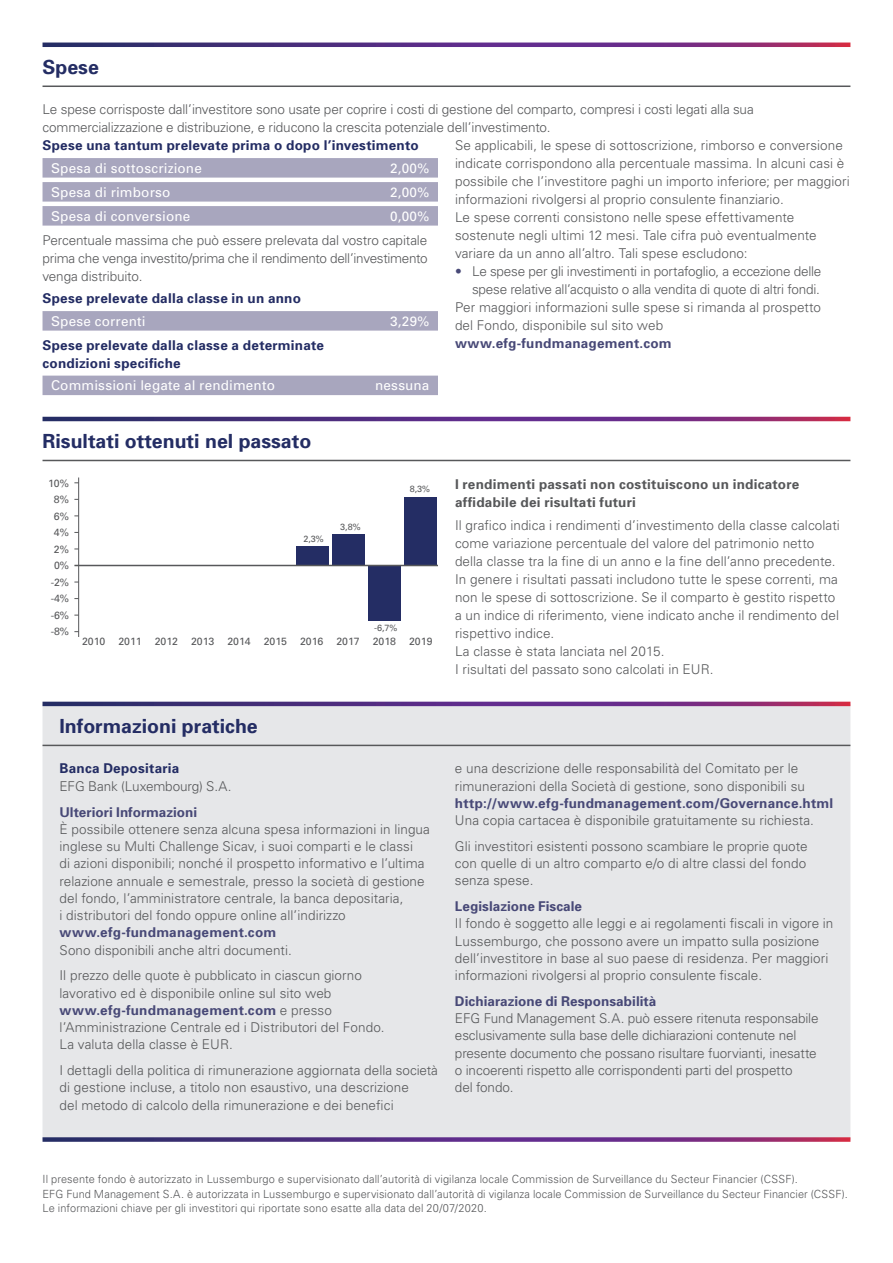
<style>
.page{position:relative;width:893px;height:1263px;background:#fff}
.page>*{position:absolute;margin:0;border:0;box-sizing:border-box;transform-origin:0 0}
.t1{font:700 19.5px "Univers";color:#242d64}
.t2{font:300 13.5px/17.2px "Univers";letter-spacing:.005em;color:#57585a}
.t3{font:700 13.5px "Univers";letter-spacing:.01em;color:#484977}
.t4{font:700 13.5px/18px "Univers";letter-spacing:.015em;color:#242d64}
.t5{font:13.5px "Univers";letter-spacing:.015em;color:#fff}
.t6{font:300 13.5px "Univers";letter-spacing:-.02em;color:#57585a}
.t7{font:700 13.5px/18px "Univers";letter-spacing:.02em;color:#57585a}
.t8{font:300 11.25px/14.2px "Univers";letter-spacing:.01em;color:#57585a}
.t9{font:10.5px/16.5px "Univers";color:#57585a;text-align:center}
.t10{font:9px "Univers";color:#57585a}
.s1{color:#484977}
.s2{font-weight:700;color:#484977}
</style>
<div class="page">
<svg style="left:43px;top:43px;width:807px;height:4px;background:#5e2c7a"></svg>
<hr style="left:43px;top:86px;width:807px;height:1px;background:#57585a">
<div style="left:43px;top:158px;width:395px;height:20px;background:#a8a6be"></div>
<div style="left:43px;top:182px;width:395px;height:20px;background:#a8a6be"></div>
<div style="left:43px;top:206px;width:395px;height:20px;background:#a8a6be"></div>
<div style="left:43px;top:311px;width:395px;height:20px;background:#a8a6be"></div>
<div style="left:43px;top:376px;width:395px;height:19px;background:#a8a6be"></div>
<div style="left:43px;top:706px;width:807px;height:431px;background:#e6e7e9"></div>
<svg style="left:43px;top:702px;width:807px;height:4px;background:#5e2c7a"></svg>
<hr style="left:43px;top:745px;width:807px;height:1px;background:#57585a">
<svg style="left:43px;top:1137px;width:807px;height:5px;background:#6d4086"></svg>
<svg style="left:43px;top:417px;width:395px;height:4px;background:#402d75"></svg>
<hr style="left:438px;top:417px;width:17px;height:4px;background:#5e2d8b">
<svg style="left:455px;top:417px;width:395px;height:4px;background:#7c2c7e"></svg>
<hr style="left:43px;top:460px;width:395px;height:1px;background:#57585a">
<svg style="left:438px;top:460px;width:17px;height:1px"></svg>
<hr style="left:455px;top:460px;width:395px;height:1px;background:#57585a">
<div style="left:296px;top:546px;width:32px;height:19px;background:#242d64"></div>
<div style="left:332px;top:534px;width:32px;height:31px;background:#242d64"></div>
<div style="left:368px;top:565px;width:32px;height:56px;background:#242d64"></div>
<div style="left:404px;top:497px;width:32px;height:68px;background:#242d64"></div>
<hr style="left:74px;top:565px;width:364px;height:1px;background:#57585a">
<hr style="left:78px;top:477px;width:1px;height:160px;background:#57585a">
<h1 class="t1" style="left:43px;top:54px;width:58px">Spese</h1>
<p class="t2" style="left:43px;top:100px;width:713px;line-height:18px">Le spese corrisposte dall’investitore sono usate per coprire i costi di gestione del comparto, compresi i costi legati alla sua commercializzazione e distribuzione, e riducono la crescita potenziale dell’investimento.</p>
<p class="t4" style="left:43px;top:136px;width:378px">Spese una tantum prelevate prima o dopo l’investimento</p>
<p class="t5" style="left:51px;top:159px;width:152px">Spesa di sottoscrizione</p>
<p class="t5" style="left:390px;top:159px;width:41px">2,00%</p>
<p class="t5" style="left:51px;top:183px;width:121px">Spesa di rimborso</p>
<p class="t5" style="left:390px;top:183px;width:41px">2,00%</p>
<p class="t5" style="left:51px;top:207px;width:141px">Spesa di conversione</p>
<p class="t5" style="left:390px;top:207px;width:41px">0,00%</p>
<p class="t2" style="left:43px;top:231px;width:387px;line-height:18px;text-align:justify">Percentuale massima che può essere prelevata dal vostro capitale prima che venga investito/prima che il rendimento dell’investimento venga distribuito.</p>
<p class="t4" style="left:43px;top:289px;width:260px">Spese prelevate dalla classe in un anno</p>
<p class="t5" style="left:51px;top:312px;width:96px">Spese correnti</p>
<p class="t5" style="left:390px;top:312px;width:41px">3,29%</p>
<p class="t4" style="left:43px;top:335px;width:283px">Spese prelevate dalla classe a determinate condizioni specifiche</p>
<p class="t5" style="left:51px;top:377px;width:225px">Commissioni legate al rendimento</p>
<p class="t5" style="left:375px;top:377px;width:56px">nessuna</p>
<p class="t2" style="left:455px;top:136px;width:396px;line-height:18px">Se applicabili, le spese di sottoscrizione, rimborso e conversione indicate corrispondono alla percentuale massima. In alcuni casi è possibile che l’investitore paghi un importo inferiore; per maggiori informazioni rivolgersi al proprio consulente finanziario.<br>Le spese correnti consistono nelle spese effettivamente sostenute negli ultimi 12 mesi. Tale cifra può eventualmente variare da un anno all’altro. Tali spese escludono:</p>
<p class="t6" style="left:455px;top:263px;width:368px"><span class="s1">•</span> Le spese per gli investimenti in portafoglio, a eccezione delle</p>
<p class="t6" style="left:472px;top:281px;width:349px">spese relative all’acquisto o alla vendita di quote di altri fondi.</p>
<p class="t2" style="left:455px;top:298px;width:368px">Per maggiori informazioni sulle spese si rimanda al prospetto</p>
<p class="t2" style="left:455px;top:316px;width:210px">del Fondo, disponibile sul sito web</p>
<p class="t3" style="left:455px;top:335px;width:218px">www.efg-fundmanagement.com</p>
<h1 class="t1" style="left:43px;top:428px;width:270px">Risultati ottenuti nel passato</h1>
<p class="t9" style="left:48px;top:475px;width:23px">10%<br>8%<br>6%</p>
<p class="t9" style="left:54px;top:541px;width:17px">2%</p>
<p class="t9" style="left:54px;top:524px;width:17px">4%</p>
<p class="t9" style="left:54px;top:557px;width:16px">0%</p>
<p class="t9" style="left:51px;top:574px;width:20px">-2%</p>
<p class="t9" style="left:51px;top:590px;width:20px">-4%</p>
<p class="t9" style="left:51px;top:607px;width:20px">-6%</p>
<p class="t9" style="left:51px;top:623px;width:20px">-8%</p>
<p class="t10" style="left:410px;top:484px;width:22px">8,3%</p>
<p class="t7" style="left:455px;top:475px;width:346px">I rendimenti passati non costituiscono un indicatore affidabile dei risultati futuri</p>
<p class="t2" style="left:455px;top:515px;width:386px;line-height:18px">Il grafico indica i rendimenti d’investimento della classe calcolati come variazione percentuale del valore del patrimonio netto della classe tra la fine di un anno e la fine dell’anno precedente.<br>In genere i risultati passati includono tutte le spese correnti, ma non le spese di sottoscrizione. Se il comparto è gestito rispetto a un indice di riferimento, viene indicato anche il rendimento del rispettivo indice.<br>La classe è stata lanciata nel 2015.<br>I risultati del passato sono calcolati in EUR.</p>
<p class="t10" style="left:340px;top:521px;width:22px">3,8%</p>
<p class="t10" style="left:303px;top:534px;width:22px">2,3%</p>
<p class="t10" style="left:374px;top:623px;width:25px">-6,7%</p>
<p class="t9" style="left:82px;top:633px;width:352px">2010 2011 2012 2013 2014 2015 2016 2017 2018 2019</p>
<h1 class="t1" style="left:60px;top:713px;width:200px">Informazioni pratiche</h1>
<p class="t4" style="left:60px;top:759px;width:121px">Banca Depositaria</p>
<p class="t2" style="left:60px;top:777px;width:174px">EFG Bank (Luxembourg) S.A.</p>
<p class="t3" style="left:60px;top:803px;width:139px">Ulteriori Informazioni</p>
<p class="t2" style="left:60px;top:820px;width:372px">È possibile ottenere senza alcuna spesa informazioni in lingua inglese su Multi Challenge Sicav, i suoi comparti e le classi<br>di azioni disponibili; nonché il prospetto informativo e l’ultima relazione annuale e semestrale, presso la società di gestione del fondo, l’amministratore centrale, la banca depositaria,<br>i distributori del fondo oppure online all’indirizzo</p>
<p class="t3" style="left:60px;top:924px;width:218px">www.efg-fundmanagement.com</p>
<p class="t2" style="left:60px;top:936px;width:304px;line-height:25.8px">Sono disponibili anche altri documenti.<br>Il prezzo delle quote è pubblicato in ciascun giorno</p>
<p class="t2" style="left:60px;top:984px;width:327px">lavorativo ed è disponibile online sul sito web <span class="s2">www.efg-fundmanagement.com</span> e presso l’Amministrazione Centrale ed i Distributori del Fondo.<br>La valuta della classe è EUR.</p>
<p class="t2" style="left:60px;top:1061px;width:380px">I dettagli della politica di rimunerazione aggiornata della società di gestione incluse, a titolo non esaustivo, una descrizione<br>del metodo di calcolo della rimunerazione e dei benefici</p>
<p class="t2" style="left:455px;top:760px;width:351px">e una descrizione delle responsabilità del Comitato per le rimunerazioni della Società di gestione, sono disponibili su</p>
<p class="t3" style="left:455px;top:794px;width:380px">http://www.efg-fundmanagement.com/Governance.html</p>
<p class="t2" style="left:455px;top:807px;width:361px;line-height:25.8px">Una copia cartacea è disponibile gratuitamente su richiesta.<br>Gli investitori esistenti possono scambiare le proprie quote</p>
<p class="t2" style="left:455px;top:854px;width:353px">con quelle di un altro comparto e/o di altre classi del fondo senza spese.</p>
<p class="t3" style="left:455px;top:898px;width:129px">Legislazione Fiscale</p>
<p class="t2" style="left:455px;top:915px;width:380px">Il fondo è soggetto alle leggi e ai regolamenti fiscali in vigore in Lussemburgo, che possono avere un impatto sulla posizione dell’investitore in base al suo paese di residenza. Per maggiori informazioni rivolgersi al proprio consulente fiscale.</p>
<p class="t3" style="left:455px;top:992px;width:203px">Dichiarazione di Responsabilità</p>
<p class="t2" style="left:455px;top:1009px;width:365px">EFG Fund Management S.A. può essere ritenuta responsabile esclusivamente sulla base delle dichiarazioni contenute nel presente documento che possano risultare fuorvianti, inesatte o incoerenti rispetto alle corrispondenti parti del prospetto<br>del fondo.</p>
<p class="t8" style="left:43px;top:1172px;width:807px">Il presente fondo è autorizzato in Lussemburgo e supervisionato dall’autorità di vigilanza locale Commission de Surveillance du Secteur Financier (CSSF).<br>EFG Fund Management S.A. è autorizzata in Lussemburgo e supervisionato dall’autorità di vigilanza locale Commission de Surveillance du Secteur Financier (CSSF).<br>Le informazioni chiave per gli investitori qui riportate sono esatte alla data del 20/07/2020.</p>
</div>
